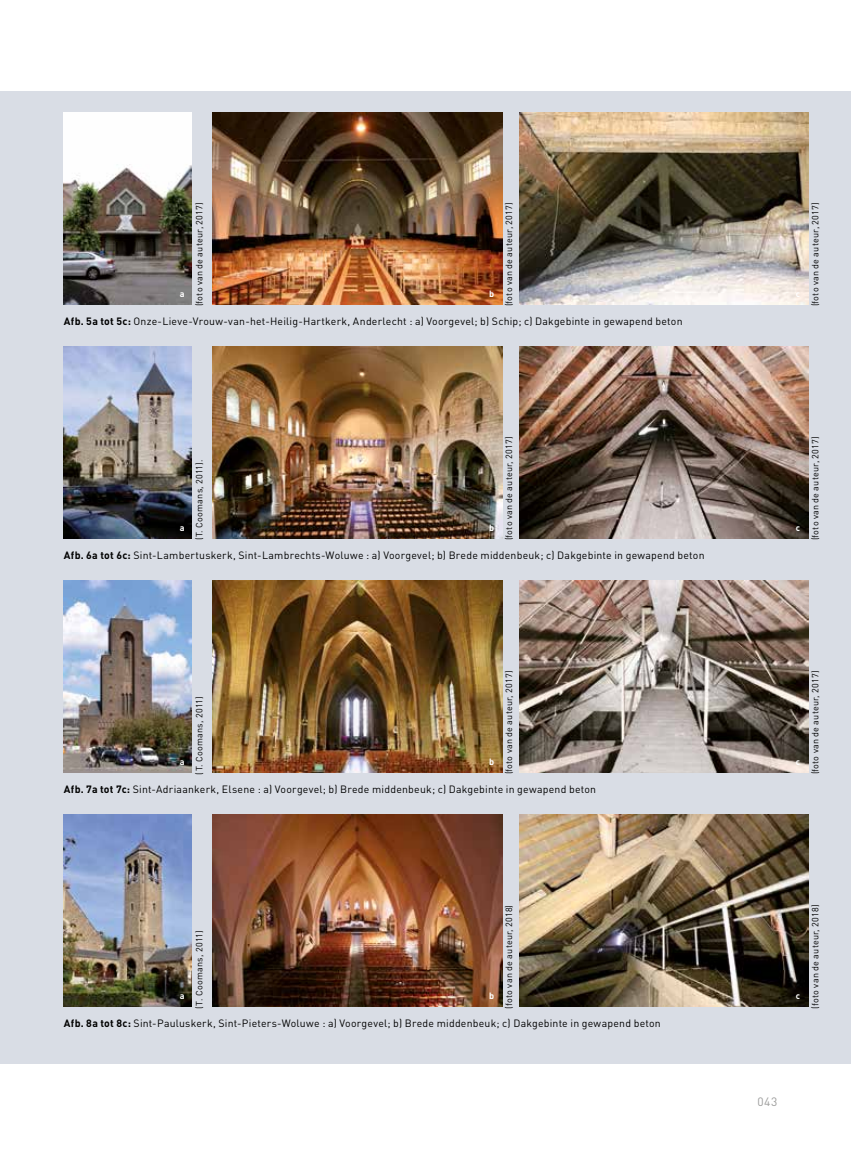
<style>
.page{position:relative;width:851px;height:1149px;background:#fff}
.page>*{position:absolute;margin:0;border:0;box-sizing:border-box;transform-origin:0 0}
.t1{font:12px "DINOT";color:#9d9d9c}
.t2{font:10.5px "DINOT";letter-spacing:.02em;color:#000}
.t3{font:9px "DINOT";letter-spacing:.025em;color:#000}
.t4{font:700 9px "DINOT";color:#fff}
.s1{font-weight:700}
</style>
<div class="page">
<div style="left:0;top:91px;width:850px;height:972px;background:#d9dde5"></div>
<img style="left:64px;top:113px;width:127px;height:191px">
<img style="left:64px;top:347px;width:127px;height:191px">
<img style="left:64px;top:580px;width:127px;height:192px">
<img style="left:64px;top:814px;width:127px;height:192px">
<img style="left:213px;top:113px;width:289px;height:191px">
<img style="left:213px;top:347px;width:289px;height:191px">
<img style="left:213px;top:580px;width:289px;height:192px">
<img style="left:213px;top:814px;width:289px;height:192px">
<img style="left:519px;top:113px;width:289px;height:191px">
<img style="left:519px;top:347px;width:289px;height:191px">
<img style="left:519px;top:580px;width:289px;height:192px">
<img style="left:519px;top:814px;width:289px;height:192px">
<p class="t3" style="left:503px;top:306px;width:105px;rotate:-90deg">(foto van de auteur, 2017)</p>
<p class="t3" style="left:194px;top:306px;width:105px;rotate:-90deg">(foto van de auteur, 2017)</p>
<p class="t4" style="left:180px;top:288px;width:6px">a</p>
<p class="t4" style="left:489px;top:288px;width:7px">b</p>
<p class="t4" style="left:795px;top:288px;width:6px">c</p>
<p class="t2" style="left:64px;top:314px;width:620px"><span class="s1">Afb. 5a tot 5c:</span> O nze-Lieve-Vrouw-van-het-Heilig-Hartkerk, Anderlecht : a) Voorgevel; b) Schip; c) Dakgebinte in gewapend beton</p>
<p class="t3" style="left:809px;top:306px;width:105px;rotate:-90deg">(foto van de auteur, 2017)</p>
<p class="t3" style="left:503px;top:540px;width:105px;rotate:-90deg">(foto van de auteur, 2017)</p>
<p class="t3" style="left:194px;top:540px;width:82px;rotate:-90deg">(T. Coomans, 2011).</p>
<p class="t4" style="left:180px;top:521px;width:6px">a</p>
<p class="t4" style="left:489px;top:521px;width:7px">b</p>
<p class="t4" style="left:795px;top:521px;width:6px">c</p>
<p class="t2" style="left:64px;top:548px;width:642px"><span class="s1">Afb. 6a tot 6c:</span> Sint-Lambertuskerk, Sint-Lambrechts-Woluwe : a) Voorgevel; b) Brede middenbeuk; c) Dakgebinte in gewapend beton</p>
<p class="t3" style="left:809px;top:540px;width:105px;rotate:-90deg">(foto van de auteur, 2017)</p>
<p class="t3" style="left:503px;top:774px;width:105px;rotate:-90deg">(foto van de auteur, 2017)</p>
<p class="t3" style="left:194px;top:774px;width:79px;rotate:-90deg">(T. Coomans, 2011)</p>
<p class="t4" style="left:180px;top:755px;width:6px">a</p>
<p class="t4" style="left:489px;top:755px;width:7px">b</p>
<p class="t4" style="left:795px;top:755px;width:6px">c</p>
<p class="t2" style="left:64px;top:782px;width:533px"><span class="s1">Afb. 7a tot 7c:</span> Sint-Adriaankerk, Elsene : a) Voorgevel; b) Brede middenbeuk; c) Dakgebinte in gewapend beton</p>
<p class="t3" style="left:809px;top:774px;width:105px;rotate:-90deg">(foto van de auteur, 2017)</p>
<p class="t3" style="left:503px;top:1008px;width:105px;rotate:-90deg">(foto van de auteur, 2018)</p>
<p class="t3" style="left:194px;top:1008px;width:79px;rotate:-90deg">(T. Coomans, 2011)</p>
<p class="t4" style="left:180px;top:989px;width:6px">a</p>
<p class="t4" style="left:489px;top:989px;width:7px">b</p>
<p class="t4" style="left:795px;top:989px;width:6px">c</p>
<p class="t2" style="left:64px;top:1016px;width:598px"><span class="s1">Afb. 8a tot 8c:</span> Sint-Pauluskerk, Sint-Pieters-Woluwe : a) Voorgevel; b) Brede middenbeuk; c) Dakgebinte in gewapend beton</p>
<p class="t3" style="left:809px;top:1008px;width:105px;rotate:-90deg">(foto van de auteur, 2018)</p>
<p class="t1" style="left:757px;top:1094px;width:21px">043</p>
</div>
